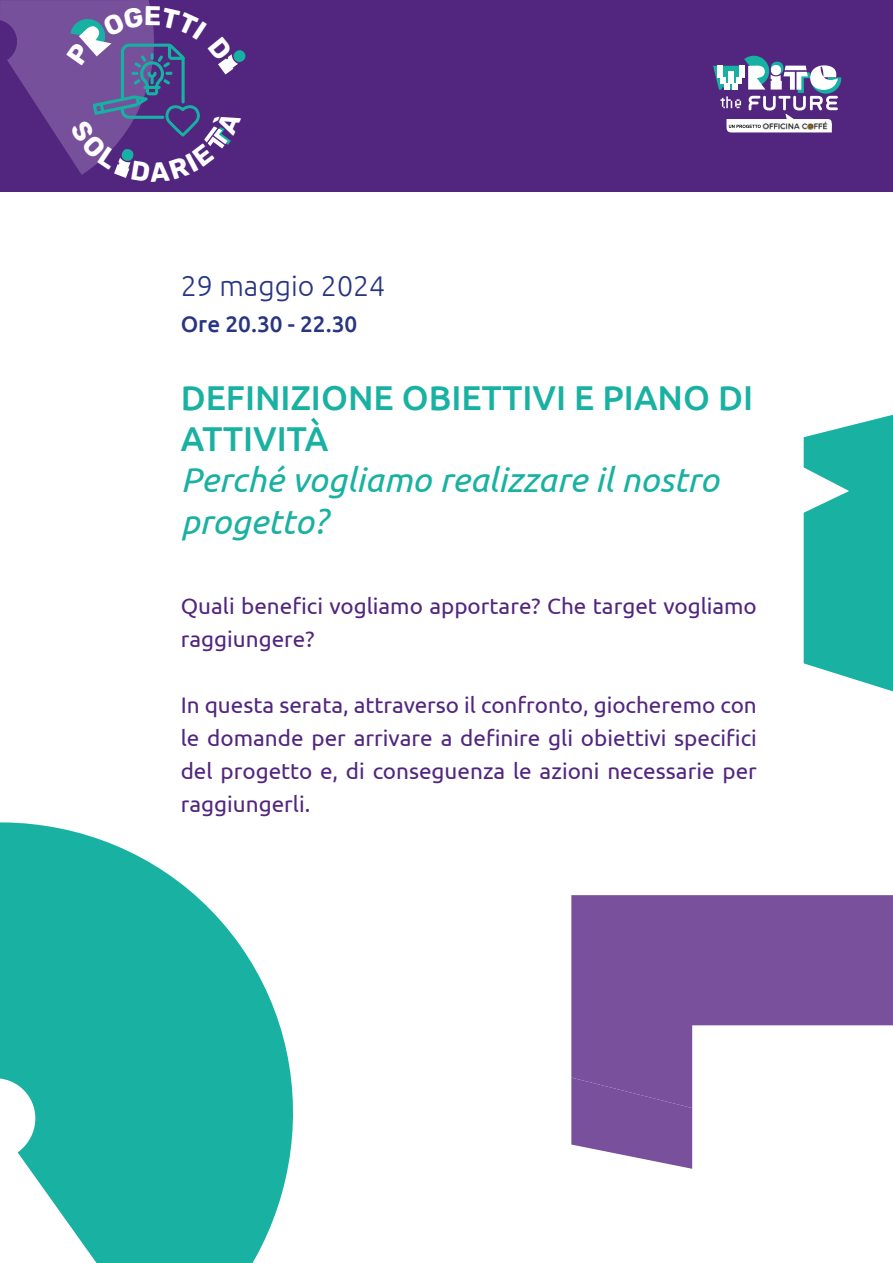
<style>
.page{position:relative;width:893px;height:1263px;background:#fff}
.page>*{position:absolute;margin:0;border:0;box-sizing:border-box;transform-origin:0 0}
.t1{font:italic 34.5px/41.4px "Ubuntu";color:#19b1a2}
.t2{font:500 34.5px/41.4px "Ubuntu";color:#19b1a2}
.t3{font:300 28.5px "Ubuntu";color:#283583}
.t4{font:22.5px/33px "Ubuntu";color:#52267e}
.t5{font:500 22.5px "Ubuntu";color:#283583}
</style>
<div class="page">
<div style="left:0;top:0;width:893px;height:191px;background:#52267f"></div>
<svg style="left:713px;top:56px;width:128px;height:76px"></svg>
<div style="left:732px;top:83px;width:6px;height:7px;background:#fff"></div>
<div style="left:728px;top:72px;width:6px;height:12px;background:#fff"></div>
<img style="left:762px;top:121px;width:66px;height:9px">
<svg style="left:804px;top:415px;width:89px;height:276px;background:#36bbae"></svg>
<svg style="left:571px;top:895px;width:322px;height:213px;fill:#78509c"></svg>
<svg style="left:571px;top:1077px;width:121px;height:92px;background:#8a68a9"></svg>
<svg style="left:0;top:822px;width:293px;height:441px;fill:#19b1a2"></svg>
<svg style="left:0;top:0;width:246px;height:178px"></svg>
<p class="t3" style="left:181px;top:269px;width:206px">29 maggio 2024</p>
<p class="t5" style="left:181px;top:310px;width:178px">Ore 20.30 - 22.30</p>
<h1 class="t2" style="left:181px;top:375px;width:574px">DEFINIZIONE OBIETTIVI E PIANO DI<br>ATTIVITÀ</h1>
<h1 class="t1" style="left:181px;top:458px;width:540px">Perché vogliamo realizzare il nostro progetto?</h1>
<p class="t4" style="left:181px;top:588px;width:578px">Quali benefici vogliamo apportare? Che target vogliamo raggiungere?</p>
<p class="t4" style="left:181px;top:687px;width:578px;text-align:justify">In questa serata, attraverso il confronto, giocheremo con le domande per arrivare a definire gli obiettivi specifici del progetto e, di conseguenza le azioni necessarie per raggiungerli.</p>
</div>
